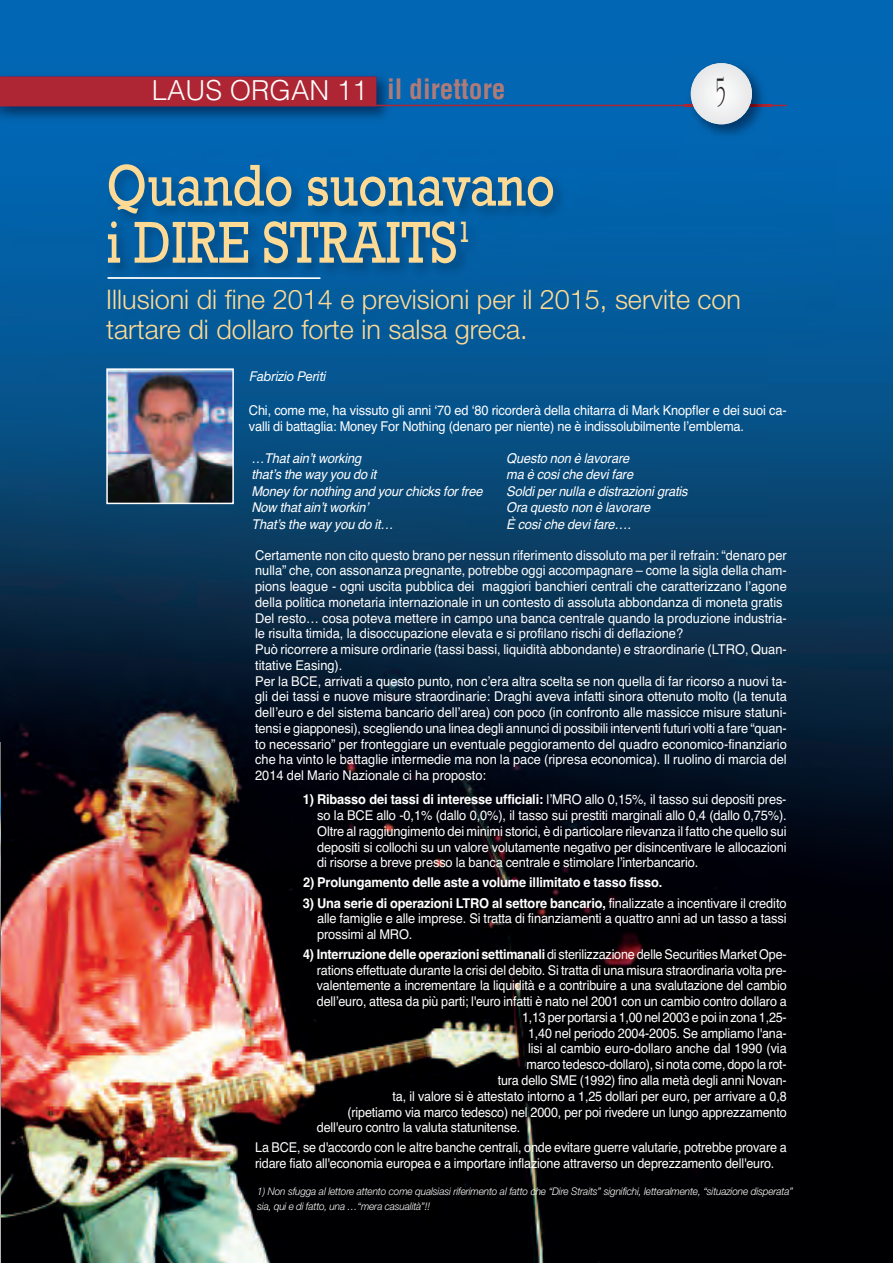
<style>
.page{position:relative;width:893px;height:1263px;background:#fff}
.page>*{position:absolute;margin:0;border:0;box-sizing:border-box;transform-origin:0 0}
.t1{font:60px/57px "Rockwell";color:#feda95;scale:.85 1}
.t2{font:42.75px "University Roman";color:#231f20;scale:.56 1}
.t3{font:300 27.45px "Helvetica";color:#fff}
.t4{font:300 27px/30px "Helvetica Neue";color:#feda95}
.t5{font:13.5px/15.8px "Helvetica";letter-spacing:-.01em;color:#fff;scale:.95 1}
.t6{font:13.5px/15.8px "Helvetica";letter-spacing:-.01em;color:#fff;scale:.93 1}
.t7{font:italic 13.5px/16.5px "Helvetica";letter-spacing:-.01em;color:#fff;scale:.95 1}
.t8{font:700 13.5px "Helvetica";letter-spacing:-.01em;color:#fff;scale:.95 1}
.t9{font:italic 13.5px "Helvetica Neue";letter-spacing:-.01em;color:#fff}
.t10{font:italic 300 10.5px/14.9px "Helvetica Neue";letter-spacing:-.01em;color:#fff;scale:.95 1}
.s1{font-weight:700;font-stretch:condensed;color:#b07b77}
.s2{font-weight:700}
</style>
<div class="page">
<img style="left:1px;top:0;width:892px;height:1263px">
<hr style="left:0;top:0;width:1px;height:1263px;background:#e6f3e7">
<img style="left:0;top:70px;width:396px;height:56px">
<hr style="left:0;top:105px;width:787px;height:1px;background:#ae2633">
<img style="left:684px;top:57px;width:87px;height:87px">
<img style="left:684px;top:105px;width:87px;height:1px">
<div style="left:691px;top:63px;width:61px;height:61px;background:#eeeeef;border-radius:50%"></div>
<div style="left:0;top:77px;width:376px;height:28px;background:#ae2633"></div>
<img style="left:109px;top:371px;width:122px;height:130px">
<div style="left:106px;top:368px;width:128px;height:136px;border:2px solid #fff"></div>
<img style="left:0;top:742px;width:1px;height:521px">
<img style="left:96px;top:150px;width:739px;height:195px">
<img style="left:108px;top:277px;width:212px;height:2px">
<h3 class="t3" style="left:152px;top:68px;width:355px">LAUS ORGAN 11 <span class="s1">il direttore</span></h3>
<h2 class="t2" style="left:717px;top:66px;width:16px">5</h2>
<h1 class="t1" style="left:106px;top:156px;width:529px">Quando suonavano i DIRE STRAITS<sup>1</sup></h1>
<h3 class="t4" style="left:106px;top:283px;width:636px">Illusioni di fine 2014 e previsioni per il 2015, servite con tartare di dollaro forte in salsa greca.</h3>
<p class="t9" style="left:250px;top:367px;width:78px">Fabrizio Periti</p>
<p class="t5" style="left:249px;top:402px;width:568px">Chi, come me, ha vissuto gli anni ‘70 ed ‘80 ricorderà della chitarra di Mark Knopfler e dei suoi ca&shy;valli di battaglia: Money For Nothing (denaro per niente) ne è indissolubilmente l’emblema.</p>
<p class="t7" style="left:251px;top:450px;width:245px">…That ain’t working<br>that’s the way you do it<br>Money for nothing and your chicks for free<br>Now that ain’t workin’<br>That’s the way you do it…</p>
<p class="t7" style="left:506px;top:450px;width:192px">Questo non è lavorare<br>ma è cosi che devi fare<br>Soldi per nulla e distrazioni gratis<br>Ora questo non è lavorare<br>È così che devi fare….</p>
<p class="t5" style="left:255px;top:547px;width:561px">Certamente non cito questo brano per nessun riferimento dissoluto ma per il refrain: “denaro per nulla” che, con assonanza pregnante, potrebbe oggi accompagnare – come la sigla della cham&shy;pions league - ogni uscita pubblica dei maggiori banchieri centrali che caratterizzano l’agone della politica monetaria internazionale in un contesto di assoluta abbondanza di moneta gratis Del resto… cosa poteva mettere in campo una banca centrale quando la produzione industria&shy;le risulta timida, la disoccupazione elevata e si profilano rischi di deflazione?<br>Può ricorrere a misure ordinarie (tassi bassi, liquidità abbondante) e straordinarie (LTRO, Quan&shy;titative Easing).<br>Per la BCE, arrivati a questo punto, non c’era altra scelta se non quella di far ricorso a nuovi ta&shy;gli dei tassi e nuove misure straordinarie: Draghi aveva infatti sinora ottenuto molto (la tenuta dell’euro e del sistema bancario dell’area) con poco (in confronto alle massicce misure statuni&shy;tensi e giapponesi), scegliendo una linea degli annunci di possibili interventi futuri volti a fare “quan&shy;to necessario” per fronteggiare un eventuale peggioramento del quadro economico-finanziario che ha vinto le battaglie intermedie ma non la pace (ripresa economica). Il ruolino di marcia del 2014 del Mario Nazionale ci ha proposto:</p>
<p class="t5" style="left:317px;top:792px;width:496px;text-align:justify;text-indent:-14px"><span class="s2">1) Ribasso dei tassi di interesse ufficiali:</span> l’MRO allo 0,15%, il tasso sui depositi pres&shy;so la BCE allo -0,1% (dallo 0,0%), il tasso sui prestiti marginali allo 0,4 (dallo 0,75%).<br>Oltre al raggiungimento dei minimi storici, è di particolare rilevanza il fatto che quello sui depositi si collochi su un valore volutamente negativo per disincentivare le allocazioni di risorse a breve presso la banca centrale e stimolare l’interbancario.</p>
<p class="t8" style="left:303px;top:875px;width:380px">2) Prolungamento delle aste a volume illimitato e tasso fisso.</p>
<p class="t5" style="left:317px;top:895px;width:496px;text-align:justify;text-indent:-14px"><span class="s2">3) Una serie di operazioni LTRO al settore bancario,</span> finalizzate a incentivare il credito alle famiglie e alle imprese. Si tratta di finanziamenti a quattro anni ad un tasso a tassi prossimi al MRO.</p>
<p class="t6" style="left:303px;top:946px;width:521px"><span class="s2">4) Interruzione delle operazioni settimanali</span> di sterilizzazione delle Securities Market Ope-</p>
<p class="t6" style="left:317px;top:962px;width:507px">rations effettuate durante la crisi del debito. Si tratta di una misura straordinaria volta pre-</p>
<p class="t6" style="left:317px;top:978px;width:507px">valentemente a incrementare la liquidità e a contribuire a una svalutazione del cambio</p>
<p class="t6" style="left:317px;top:994px;width:507px">dell’euro, attesa da più parti; l'euro infatti è nato nel 2001 con un cambio contro dollaro a</p>
<p class="t6" style="left:522px;top:1009px;width:286px">1,13 per portarsi a 1,00 nel 2003 e poi in zona 1,25-</p>
<p class="t6" style="left:528px;top:1025px;width:280px">1,40 nel periodo 2004-2005. Se ampliamo l'ana-</p>
<p class="t6" style="left:528px;top:1041px;width:280px">lisi al cambio euro-dollaro anche dal 1990 (via</p>
<p class="t6" style="left:526px;top:1057px;width:281px">marco tedesco-dollaro), si nota come, dopo la rot-</p>
<p class="t6" style="left:498px;top:1072px;width:312px">tura dello SME (1992) fino alla metà degli anni Novan-</p>
<p class="t6" style="left:393px;top:1088px;width:425px">ta, il valore si è attestato intorno a 1,25 dollari per euro, per arrivare a 0,8</p>
<p class="t6" style="left:348px;top:1104px;width:474px">(ripetiamo via marco tedesco) nel 2000, per poi rivedere un lungo apprezzamento</p>
<p class="t6" style="left:317px;top:1120px;width:220px">dell'euro contro la valuta statunitense.</p>
<p class="t6" style="left:255px;top:1140px;width:573px">La BCE, se d'accordo con le altre banche centrali, onde evitare guerre valutarie, potrebbe provare a ridare fiato all'economia europea e a importare inflazione attraverso un deprezzamento dell'euro.</p>
<p class="t10" style="left:257px;top:1183px;width:566px">1) Non sfugga al lettore attento come qualsiasi riferimento al fatto che “Dire Straits” significhi, letteralmente, “situazione disperata” sia, qui e di fatto, una …“mera casualità”!!</p>
</div>
